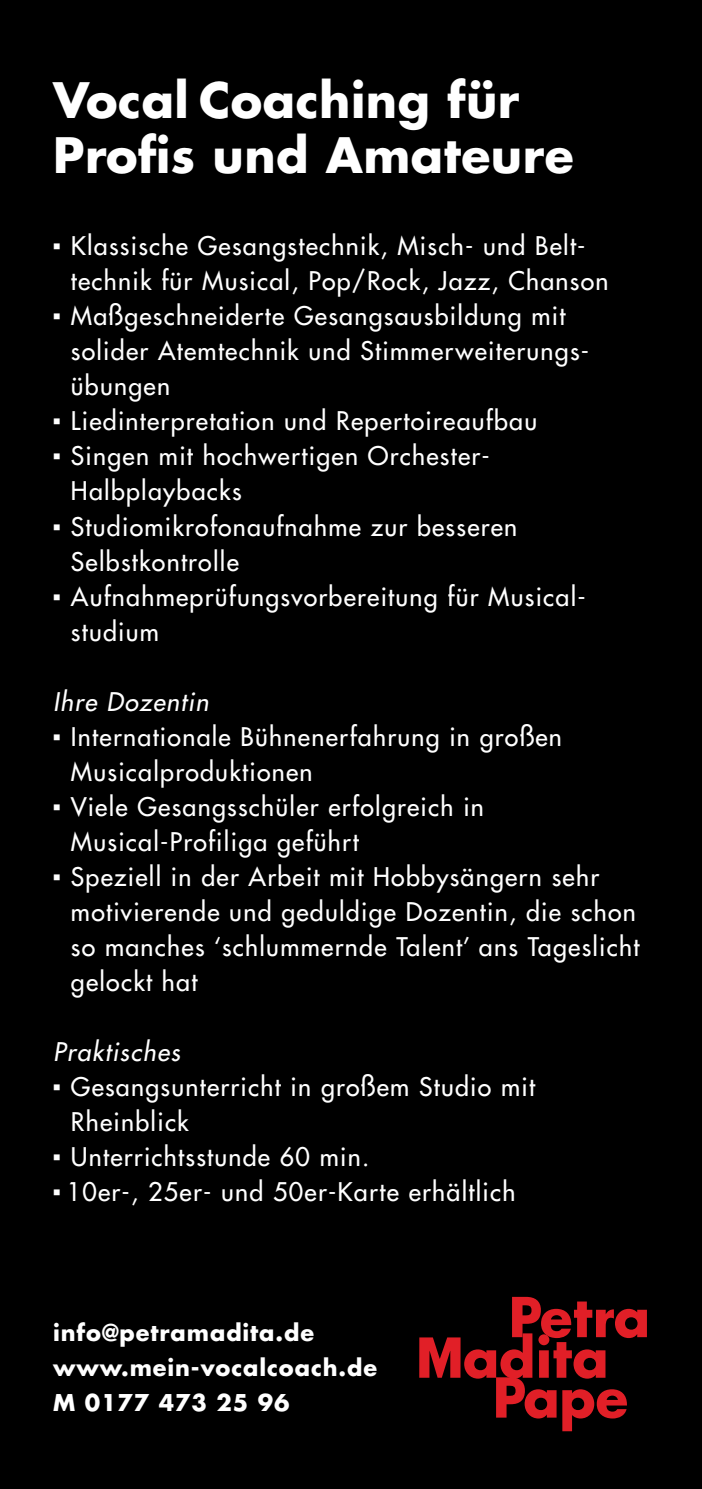
<style>
.page{position:relative;width:702px;height:1489px;background:#fff}
.page>*{position:absolute;margin:0;border:0;box-sizing:border-box;transform-origin:0 0}
.t1{font:700 47.5px/55px "Futura";letter-spacing:.01em;color:#fff}
.t2{font:25px/35px "Futura";letter-spacing:.05em;color:#fff}
.t3{font:italic 25px "Futura";letter-spacing:.05em;color:#fff}
.t4{font:700 22.5px/35px "Futura";letter-spacing:.04em;color:#fff}
</style>
<div class="page">
<div style="left:0;top:0;width:702px;height:1488px;background:#000"></div>
<svg style="left:419px;top:1296px;width:228px;height:134px"></svg>
<h1 class="t1" style="left:53px;top:71px;width:522px">Vocal Coaching für<br>Profis und Amateure</h1>
<p class="t2" style="left:71px;top:228px;width:539px;text-indent:-18px">■ Klassische Gesangstechnik, Misch- und Belt&shy;technik für Musical, Pop/Rock, Jazz, Chanson</p>
<p class="t2" style="left:71px;top:298px;width:520px;text-indent:-18px">■ Maßgeschneiderte Gesangsausbildung mit solider Atemtechnik und Stimmerweiterungs&shy;übungen</p>
<p class="t2" style="left:53px;top:403px;width:485px">■ Liedinterpretation und Repertoireaufbau</p>
<p class="t2" style="left:71px;top:438px;width:420px;text-indent:-18px">■ Singen mit hochwertigen Orchester-<br>Halbplaybacks</p>
<p class="t2" style="left:71px;top:508px;width:448px;text-indent:-18px">■ Studiomikrofonaufnahme zur besseren<br>Selbstkontrolle</p>
<p class="t2" style="left:71px;top:578px;width:516px;text-indent:-18px">■ Aufnahmeprüfungsvorbereitung für Musical&shy;studium</p>
<p class="t3" style="left:53px;top:685px;width:157px">Ihre Dozentin</p>
<p class="t2" style="left:71px;top:718px;width:492px;text-indent:-18px">■ Internationale Bühnenerfahrung in großen<br>Musicalproduktionen</p>
<p class="t2" style="left:71px;top:788px;width:414px;text-indent:-18px">■ Viele Gesangsschüler erfolgreich in<br>Musical-Profiliga geführt</p>
<p class="t2" style="left:71px;top:858px;width:570px;text-indent:-18px">■ Speziell in der Arbeit mit Hobbysängern sehr motivierende und geduldige Dozentin, die schon so manches ‘schlummernde Talent’ ans Tageslicht gelockt hat</p>
<p class="t3" style="left:53px;top:1035px;width:128px">Praktisches</p>
<p class="t2" style="left:71px;top:1068px;width:465px;text-indent:-18px">■ Gesangsunterricht in großem Studio mit<br>Rheinblick</p>
<p class="t2" style="left:53px;top:1138px;width:318px">■ Unterrichtsstunde 60 min.</p>
<p class="t2" style="left:53px;top:1173px;width:464px">■ 10er-, 25er- und 50er-Karte erhältlich</p>
<p class="t4" style="left:53px;top:1314px;width:325px">info@petramadita.de www.mein-vocalcoach.de<br>M 0177 473 25 96</p>
</div>
